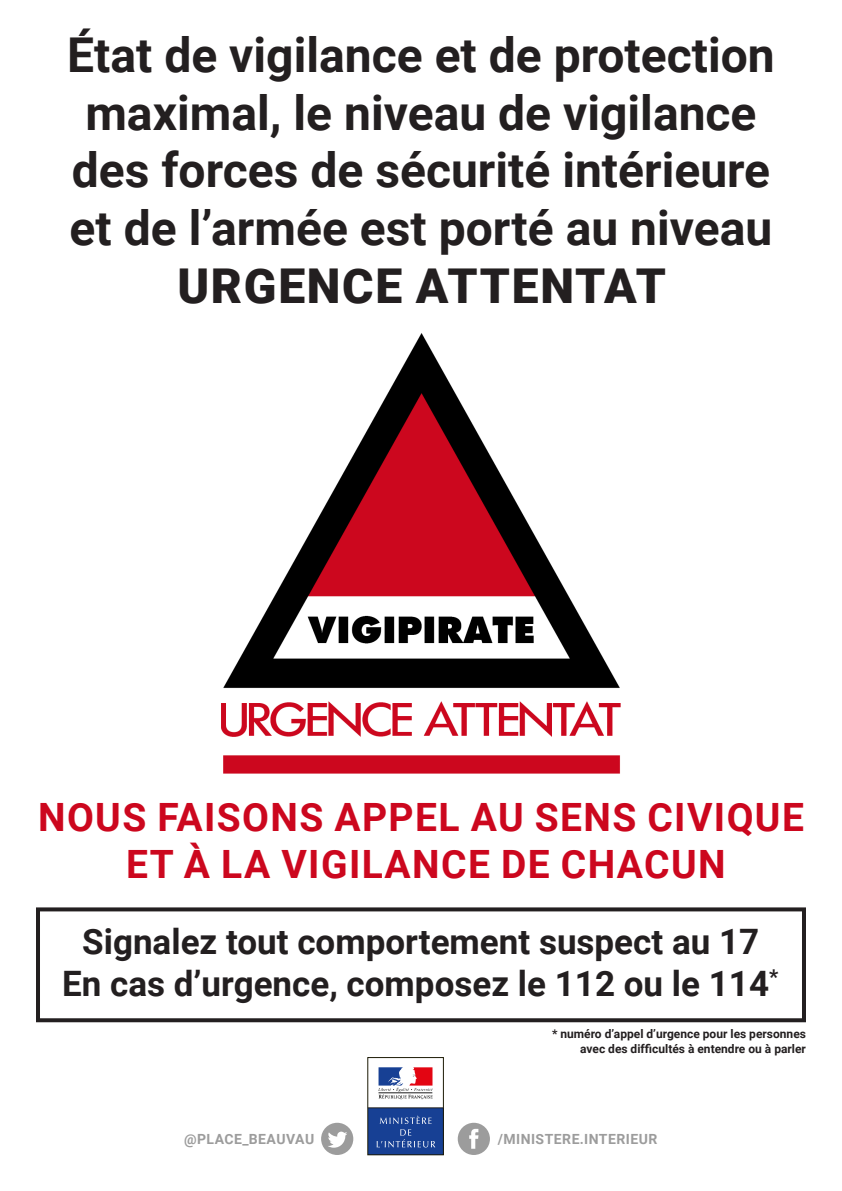
<style>
.page{position:relative;width:842px;height:1191px;background:#fff}
.page>*{position:absolute;margin:0;border:0;box-sizing:border-box;transform-origin:0 0}
.t1{font:700 48px/57.6px "Roboto";color:#231f20;text-align:center}
.t2{font:700 39px "Roboto";letter-spacing:.035em;color:#cc071e}
.t3{font:700 35px "Roboto";color:#231f20}
.t4{font:700 14px "Roboto";letter-spacing:.035em;color:#9c9c9c}
.t5{font:700 12px/14.4px "Roboto";color:#231f20;text-align:right}
.s1{font-weight:900}
</style>
<div class="page">
<img style="left:222px;top:333px;width:398px;height:441px">
<svg style="left:378px;top:1067px;width:55px;height:32px"></svg>
<div style="left:368px;top:1107px;width:75px;height:47px;background:#174094"></div>
<div style="left:368px;top:1057px;width:76px;height:98px;border:1px solid #1c1a05"></div>
<hr style="left:368px;top:1107px;width:75px;height:1px;background:#1c1c1c">
<svg style="left:377px;top:1115px;width:58px;height:32px"></svg>
<svg style="left:321px;top:1122px;width:32px;height:33px"></svg>
<svg style="left:458px;top:1122px;width:32px;height:33px"></svg>
<div style="left:36px;top:907px;width:770px;height:115px;border:4px solid #231f20"></div>
<p class="t1" style="left:67px;top:24px;width:709px">État de vigilance et de protection maximal, le niveau de vigilance des forces de sécurité intérieure et de l’armée est porté au niveau<br><span class="s1">URGENCE ATTENTAT</span></p>
<p class="t2" style="left:38px;top:790px;width:767px">NOUS FAISONS APPEL AU SENS CIVIQUE</p>
<p class="t2" style="left:126px;top:836px;width:601px">ET À LA VIGILANCE DE CHACUN</p>
<p class="t3" style="left:82px;top:916px;width:678px">Signalez tout comportement suspect au 17</p>
<p class="t3" style="left:62px;top:958px;width:718px">En cas d’urgence, composez le 112 ou le 114<sup>*</sup></p>
<p class="t5" style="left:552px;top:1026px;width:255px">* numéro d’appel d’urgence pour les personnes avec des difficultés à entendre ou à parler</p>
<p class="t4" style="left:184px;top:1129px;width:131px">@PLACE_BEAUVAU</p>
<p class="t4" style="left:498px;top:1129px;width:161px">/MINISTERE.INTERIEUR</p>
</div>
